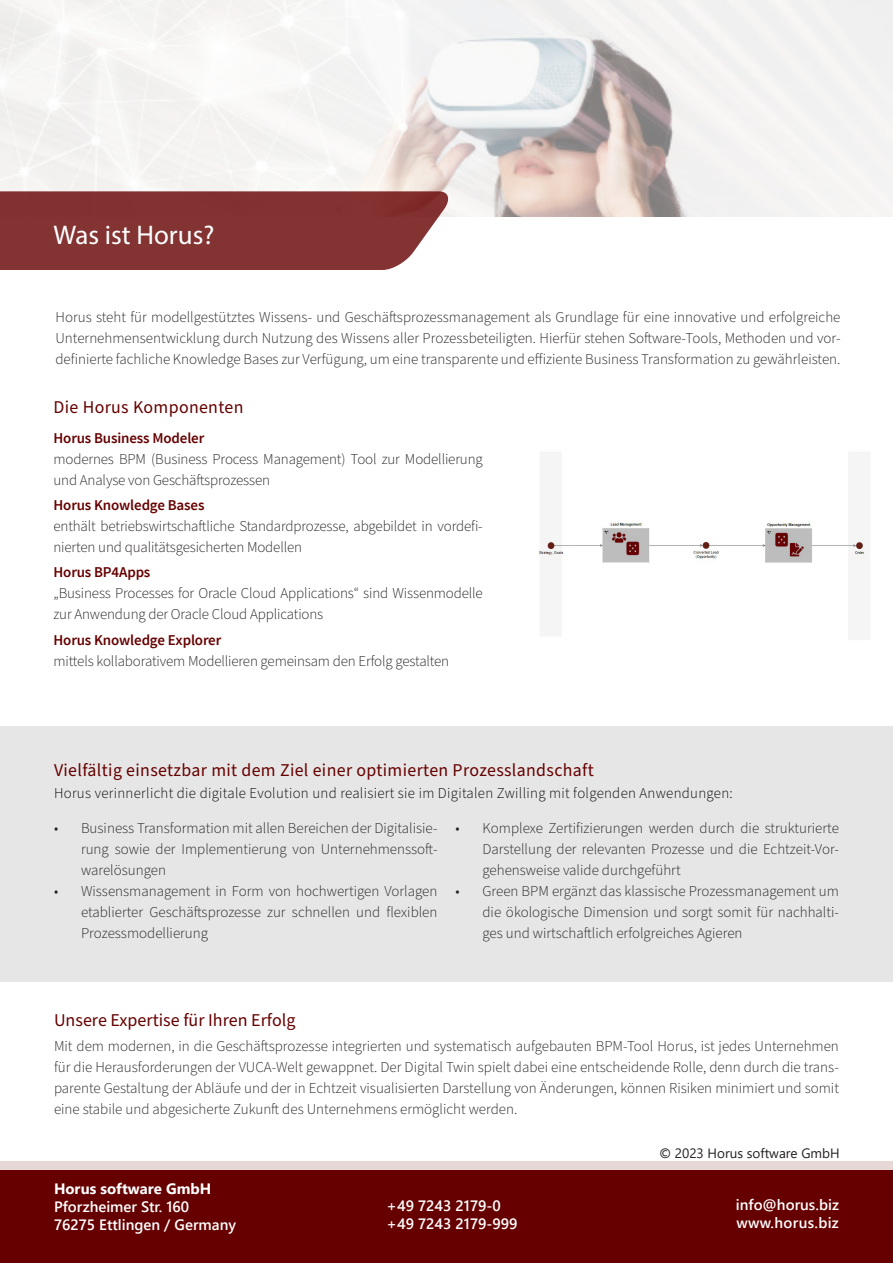
<style>
.page{position:relative;width:893px;height:1263px;background:#fff}
.page>*{position:absolute;margin:0;border:0;box-sizing:border-box;transform-origin:0 0}
.t1{font:27px "Myriad Pro";color:#fff}
.Überschrift{font:18px "Source Sans Pro";letter-spacing:.02em;color:#600}
.Überschrift-2{font:18px "Source Sans Pro";color:#600}
.t2{font:300 15px/21px "Source Sans Pro";letter-spacing:-.01em;color:#231f20;text-align:justify}
.Fließtext{font:300 15px "Source Sans Pro";letter-spacing:.02em;color:#000}
.t3{font:600 15px "Segoe UI";color:#fff}
.t4{font:600 15px "Source Sans Pro";letter-spacing:-.01em;color:#600}
.t5{font:700 15px "Segoe UI";color:#fff}
.t6{font:600 15px "Segoe UI";letter-spacing:.02em;color:#fff}
.Fließtext-2{font:13.5px "Segoe UI";color:#231f20}
</style>
<div class="page">
<div style="left:0;top:726px;width:893px;height:255px;background:#e6e6e6"></div>
<img style="left:0;top:0;width:893px;height:217px">
<img style="left:539px;top:452px;width:331px;height:187px">
<div style="left:0;top:1170px;width:893px;height:93px;background:#600"></div>
<div style="left:0;top:1161px;width:893px;height:9px;background:#e7d7d7"></div>
<svg style="left:0;top:191px;width:457px;height:79px;background:#8c4040"></svg>
<p class="t1" style="left:54px;top:218px;width:162px">Was ist Horus?</p>
<p class="t2" style="left:55px;top:307px;width:786px">Horus steht für modellgestütztes Wissens- und Geschäftsprozessmanagement als Grundlage für eine innovative und erfolgreiche Unternehmensentwicklung durch Nutzung des Wissens aller Prozessbeteiligten. Hierfür stehen Software-Tools, Methoden und vor&shy;definierte fachliche Knowledge Bases zur Verfügung, um eine transparente und effiziente Business Transformation zu gewährleisten.</p>
<p class="Überschrift" style="left:54px;top:395px;width:191px">Die Horus Komponenten</p>
<p class="t4" style="left:54px;top:428px;width:152px">Horus Business Modeler</p>
<p class="t2" style="left:54px;top:449px;width:431px">modernes BPM (Business Process Management) Tool zur Modellierung und Analyse von Geschäftsprozessen</p>
<p class="t4" style="left:54px;top:495px;width:152px">Horus Knowledge Bases</p>
<p class="t2" style="left:54px;top:516px;width:431px">enthält betriebswirtschaftliche Standardprozesse, abgebildet in vordefi&shy;nierten und qualitätsgesicherten Modellen</p>
<p class="t4" style="left:54px;top:563px;width:98px">Horus BP4Apps</p>
<p class="t2" style="left:54px;top:583px;width:431px">„Business Processes for Oracle Cloud Applications“ sind Wissenmodelle zur Anwendung der Oracle Cloud Applications</p>
<p class="t4" style="left:54px;top:630px;width:169px">Horus Knowledge Explorer</p>
<p class="t2" style="left:54px;top:650px;width:397px">mittels kollaborativem Modellieren gemeinsam den Erfolg gestalten</p>
<p class="Überschrift" style="left:54px;top:758px;width:541px">Vielfältig einsetzbar mit dem Ziel einer optimierten Prozesslandschaft</p>
<p class="Fließtext" style="left:54px;top:783px;width:680px">Horus verinnerlicht die digitale Evolution und realisiert sie im Digitalen Zwilling mit folgenden Anwendungen:</p>
<p class="t2" style="left:81px;top:818px;width:358px;text-indent:-27px">• Business Transformation mit allen Bereichen der Digitalisie&shy;rung sowie der Implementierung von Unternehmenssoft&shy;warelösungen</p>
<p class="t2" style="left:81px;top:881px;width:358px;text-indent:-27px">• Wissensmanagement in Form von hochwertigen Vorlagen etablierter Geschäftsprozesse zur schnellen und flexiblen Prozessmodellierung</p>
<p class="t2" style="left:482px;top:818px;width:358px;text-indent:-27px">• Komplexe Zertifizierungen werden durch die strukturierte Darstellung der relevanten Prozesse und die Echtzeit-Vor&shy;gehensweise valide durchgeführt</p>
<p class="t2" style="left:482px;top:881px;width:358px;text-indent:-27px">• Green BPM ergänzt das klassische Prozessmanagement um die ökologische Dimension und sorgt somit für nachhalti&shy;ges und wirtschaftlich erfolgreiches Agieren</p>
<p class="Überschrift-2" style="left:54px;top:1007px;width:243px">Unsere Expertise für Ihren Erfolg</p>
<p class="t2" style="left:54px;top:1036px;width:786px">Mit dem modernen, in die Geschäftsprozesse integrierten und systematisch aufgebauten BPM-Tool Horus, ist jedes Unternehmen für die Herausforderungen der VUCA-Welt gewappnet. Der Digital Twin spielt dabei eine entscheidende Rolle, denn durch die trans&shy;parente Gestaltung der Abläufe und der in Echtzeit visualisierten Darstellung von Änderungen, können Risiken minimiert und somit eine stabile und abgesicherte Zukunft des Unternehmens ermöglicht werden.</p>
<p class="t5" style="left:54px;top:1174px;width:159px">Horus software GmbH</p>
<p class="t3" style="left:54px;top:1192px;width:137px">Pforzheimer Str. 160</p>
<p class="t3" style="left:54px;top:1210px;width:184px">76275 Ettlingen / Germany</p>
<p class="t3" style="left:387px;top:1192px;width:116px">+49 7243 2179-0</p>
<p class="t3" style="left:387px;top:1210px;width:132px">+49 7243 2179-999</p>
<p class="Fließtext-2" style="left:659px;top:1140px;width:182px">© 2023 Horus software GmbH</p>
<p class="t3" style="left:736px;top:1191px;width:105px">info@horus.biz</p>
<p class="t6" style="left:736px;top:1209px;width:104px">www.horus.biz</p>
</div>
